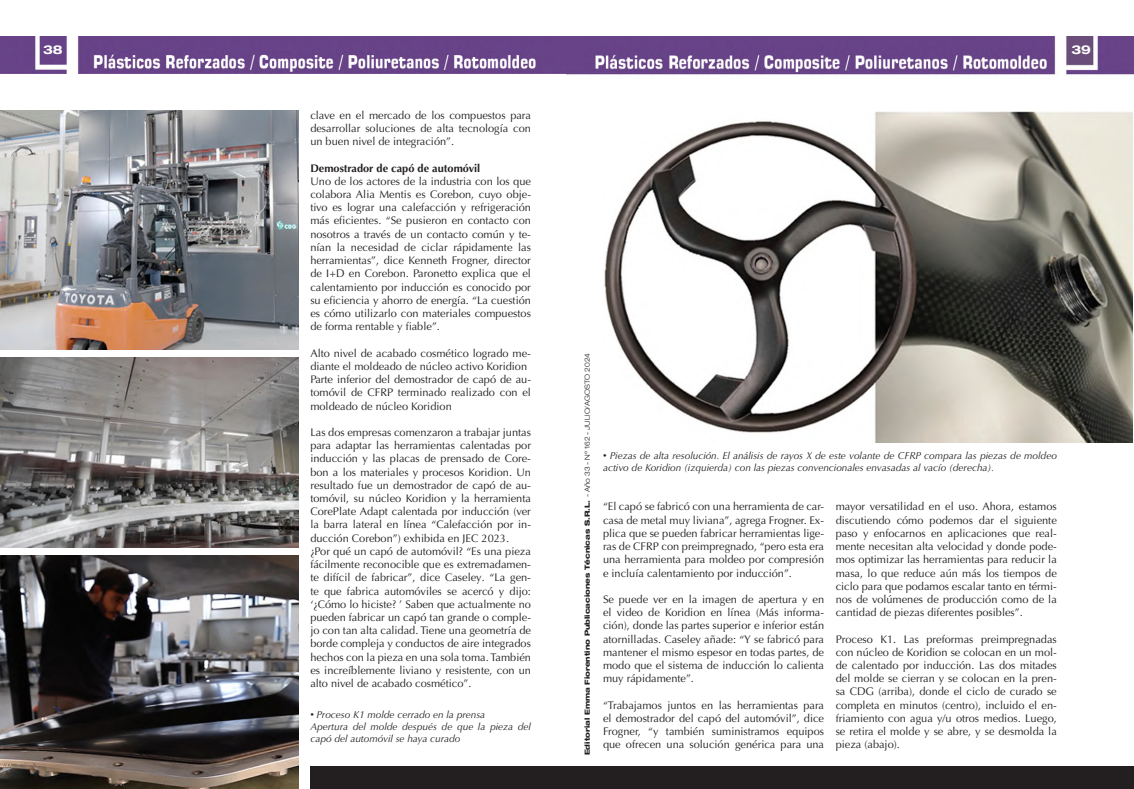
<style>
.page{position:relative;width:1134px;height:789px;background:#fff}
.page>*{position:absolute;margin:0;border:0;box-sizing:border-box;transform-origin:0 0}
.t1{font:700 expanded 12px "Helvetica Neue";color:#fff}
.t2{font:11px/13.2px "Optima LT Pro";color:#231f20;text-align:justify}
.t3{font:700 11px "Optima LT Pro";color:#231f20}
.t4{font:italic 10px/12px "Optima LT Pro";color:#231f20}
.t5{font:800 expanded 7px "Helvetica Neue";color:#231f20}
.s1{font-family:"Arial";font-style:normal}
.s2{font-weight:300}
</style>
<div class="page">
<img style="left:0;top:36px;width:567px;height:37px">
<img style="left:567px;top:37px;width:567px;height:38px">
<img style="left:0;top:111px;width:299px;height:238px">
<img style="left:0;top:357px;width:299px;height:189px">
<img style="left:0;top:555px;width:299px;height:233px">
<img style="left:604px;top:112px;width:529px;height:330px">
<div style="left:310px;top:765px;width:824px;height:23px;background:#231f20"></div>
<p class="t1" style="left:43px;top:42px;width:21px">38</p>
<p class="t1" style="left:1071px;top:42px;width:21px">39</p>
<p class="t2" style="left:310px;top:108px;width:222px">clave en el mercado de los compuestos para desarrollar soluciones de alta tecnología con un buen nivel de integración”.</p>
<p class="t3" style="left:310px;top:161px;width:172px">Demostrador de capó de automóvil</p>
<p class="t2" style="left:310px;top:174px;width:222px">Uno de los actores de la industria con los que colabora Alia Mentis es Corebon, cuyo obje&shy;tivo es lograr una calefacción y refrigeración más eficientes. “Se pusieron en contacto con nosotros a través de un contacto común y te&shy;nían la necesidad de ciclar rápidamente las herramientas”, dice Kenneth Frogner, director de I+D en Corebon. Paronetto explica que el calentamiento por inducción es conocido por su eficiencia y ahorro de energía. “La cuestión es cómo utilizarlo con materiales compuestos de forma rentable y fiable”.</p>
<p class="t2" style="left:310px;top:346px;width:222px;text-align:left">Alto nivel de acabado cosmético logrado me&shy;diante el moldeado de núcleo activo Koridion Parte inferior del demostrador de capó de au&shy;tomóvil de CFRP terminado realizado con el moldeado de núcleo Koridion</p>
<p class="t2" style="left:310px;top:425px;width:222px;text-align:left">Las dos empresas comenzaron a trabajar juntas para adaptar las herramientas calentadas por inducción y las placas de prensado de Core&shy;bon a los materiales y procesos Koridion. Un resultado fue un demostrador de capó de au&shy;tomóvil, su núcleo Koridion y la herramienta CorePlate Adapt calentada por inducción (ver la barra lateral en línea “Calefacción por in&shy;ducción Corebon”) exhibida en JEC 2023. ¿Por qué un capó de automóvil? “Es una pieza fácilmente reconocible que es extremadamen&shy;te difícil de fabricar”, dice Caseley. “La gen&shy;te que fabrica automóviles se acercó y dijo: ‘¿Cómo lo hiciste? ’ Saben que actualmente no pueden fabricar un capó tan grande o comple&shy;jo con tan alta calidad. Tiene una geometría de borde compleja y conductos de aire integrados hechos con la pieza en una sola toma. También es increíblemente liviano y resistente, con un alto nivel de acabado cosmético”.</p>
<p class="t4" style="left:310px;top:708px;width:222px"><span class="s1">•</span> Proceso K1 molde cerrado en la prensa<br>Apertura del molde después de que la pieza del capó del automóvil se haya curado</p>
<p class="t5" style="left:583px;top:754px;width:403px;rotate:-90deg">Editorial Emma Fiorentino Publicaciones Técnicas S.R.L. <span class="s2">- Año 33 - Nº 162 - JULIO/AGOSTO 2024</span></p>
<p class="t4" style="left:603px;top:450px;width:455px"><span class="s1">•</span> Piezas de alta resolución. El análisis de rayos X de este volante de CFRP compara las piezas de moldeo activo de Koridion (izquierda) con las piezas convencionales envasadas al vacío (derecha).</p>
<p class="t2" style="left:603px;top:500px;width:223px">“El capó se fabricó con una herramienta de car&shy;casa de metal muy liviana”, agrega Frogner. Ex&shy;plica que se pueden fabricar herramientas lige&shy;ras de CFRP con preimpregnado, “pero esta era una herramienta para moldeo por compresión e incluía calentamiento por inducción”.</p>
<p class="t2" style="left:603px;top:592px;width:223px">Se puede ver en la imagen de apertura y en el video de Koridion en línea (Más informa&shy;ción), donde las partes superior e inferior están atornilladas. Caseley añade: “Y se fabricó para mantener el mismo espesor en todas partes, de modo que el sistema de inducción lo calienta muy rápidamente”.</p>
<p class="t2" style="left:603px;top:698px;width:223px">“Trabajamos juntos en las herramientas para el demostrador del capó del automóvil”, dice Frogner, “y también suministramos equipos que ofrecen una solución genérica para una</p>
<p class="t2" style="left:836px;top:500px;width:223px">mayor versatilidad en el uso. Ahora, estamos discutiendo cómo podemos dar el siguiente paso y enfocarnos en aplicaciones que real&shy;mente necesitan alta velocidad y donde pode&shy;mos optimizar las herramientas para reducir la masa, lo que reduce aún más los tiempos de ciclo para que podamos escalar tanto en térmi&shy;nos de volúmenes de producción como de la cantidad de piezas diferentes posibles”.</p>
<p class="t2" style="left:836px;top:632px;width:223px">Proceso K1. Las preformas preimpregnadas con núcleo de Koridion se colocan en un mol&shy;de calentado por inducción. Las dos mitades del molde se cierran y se colocan en la pren&shy;sa CDG (arriba), donde el ciclo de curado se completa en minutos (centro), incluido el en&shy;friamiento con agua y/u otros medios. Luego, se retira el molde y se abre, y se desmolda la pieza (abajo).</p>
</div>
